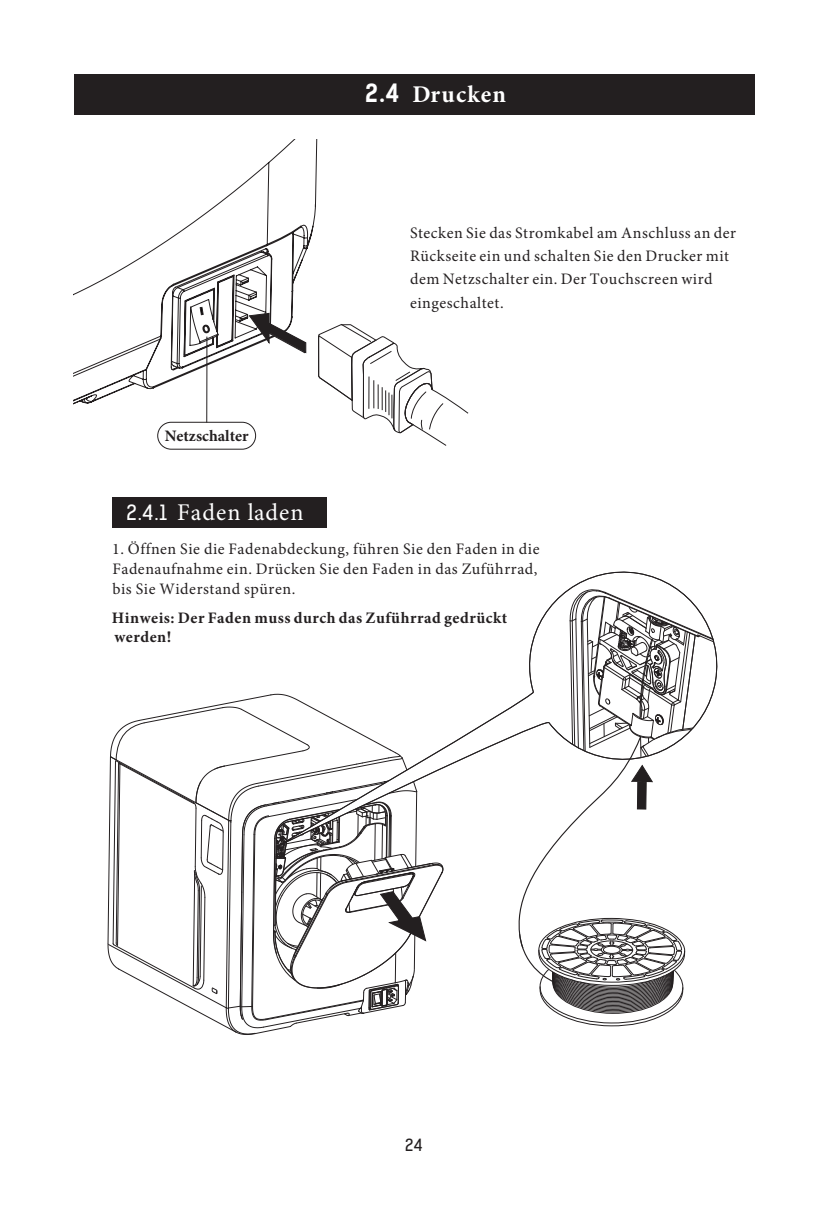
<style>
.page{position:relative;width:828px;height:1225px;background:#fff}
.page>*{position:absolute;margin:0;border:0;box-sizing:border-box;transform-origin:0 0}
.t1{font:24px "Minion Pro";letter-spacing:.04em;color:#fff}
.t2{font:700 24px "Minion Pro";letter-spacing:.05em;color:#fff}
.t3{font:16px/23.4px "Minion Pro";letter-spacing:.035em;color:#231f20}
.t4{font:700 16px/19.2px "Minion Pro";letter-spacing:.035em;color:#231f20}
.t5{font:700 16px "Minion Pro";color:#231f20}
.t6{font:16px "Kelson Sans";color:#231f20}
.s1{font-family:"Kelson Sans"}
.s2{font-family:"Kelson Sans";font-size:20px}
</style>
<div class="page">
<svg style="left:444px;top:571px;width:274px;height:197px"></svg>
<svg style="left:107px;top:693px;width:337px;height:342px"></svg>
<svg style="left:515px;top:589px;width:200px;height:438px"></svg>
<svg style="left:74px;top:139px;width:244px;height:265px"></svg>
<svg style="left:248px;top:312px;width:59px;height:42px"></svg>
<svg style="left:317px;top:285px;width:152px;height:161px"></svg>
<div style="left:157px;top:422px;width:99px;height:28px;border:1px solid #231f20;border-radius:13px"></div>
<svg style="left:199px;top:306px;width:5px;height:10px"></svg>
<svg style="left:202px;top:324px;width:8px;height:99px"></svg>
<div style="left:112px;top:497px;width:214px;height:30px;background:#231f20"></div>
<div style="left:74px;top:74px;width:680px;height:41px;background:#231f20"></div>
<h1 class="t2" style="left:365px;top:77px;width:142px"><span class="s1">2.4</span> Drucken</h1>
<p class="t5" style="left:165px;top:424px;width:85px">Netzschalter</p>
<h1 class="t1" style="left:126px;top:496px;width:179px"><span class="s2">2.4.1</span> Faden laden</h1>
<p class="t3" style="left:410px;top:221px;width:328px">Stecken Sie das Stromkabel am Anschluss an der Rückseite ein und schalten Sie den Drucker mit dem Netzschalter ein. Der Touchscreen wird eingeschaltet.</p>
<p class="t3" style="left:112px;top:539px;width:429px;line-height:20px;text-align:justify">1. Öffnen Sie die Fadenabdeckung, führen Sie den Faden in die Fadenaufnahme ein. Drücken Sie den Faden in das Zuführrad, bis Sie Widerstand spüren.</p>
<p class="t4" style="left:112px;top:607px;width:397px">Hinweis: Der Faden muss durch das Zuführrad gedrückt werden!</p>
<p class="t6" style="left:405px;top:1135px;width:19px">24</p>
</div>
